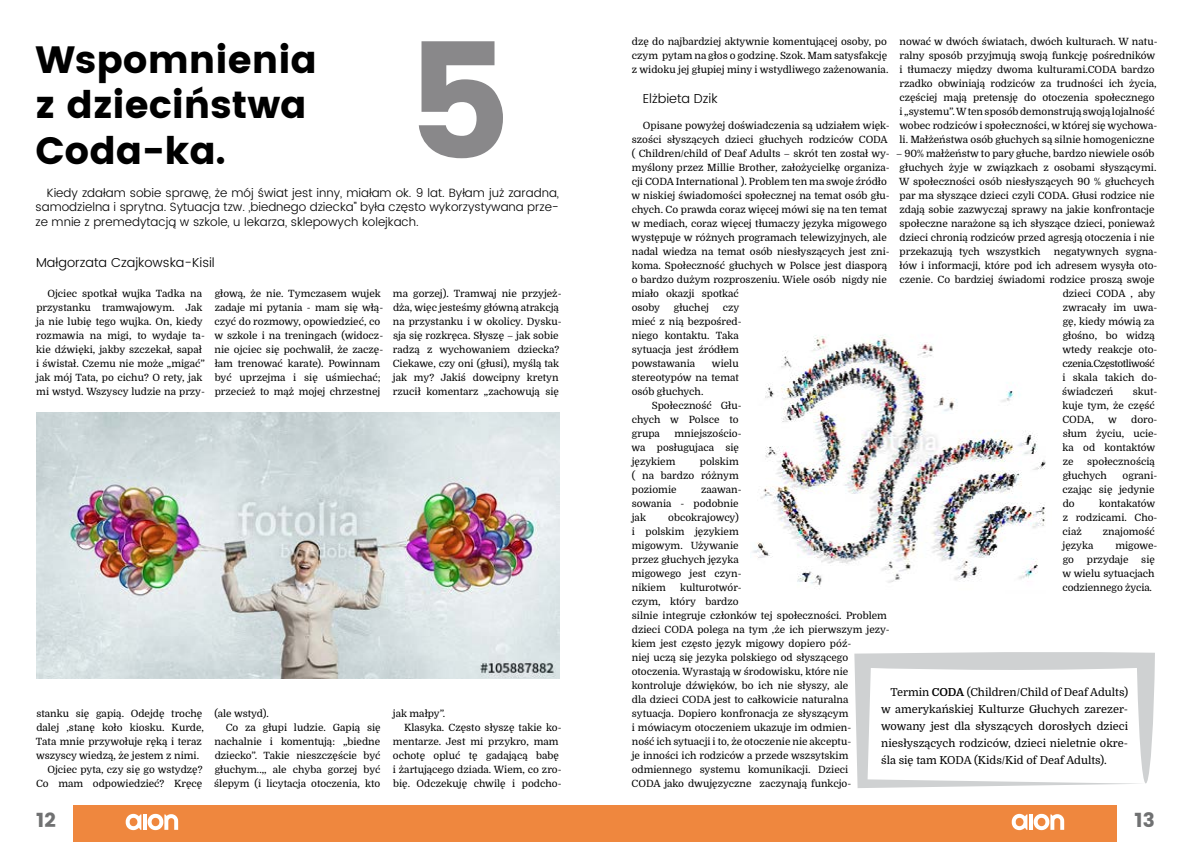
<style>
.page{position:relative;width:1191px;height:842px;background:#fff}
.page>*{position:absolute;margin:0;border:0;box-sizing:border-box;transform-origin:0 0}
.t1{font:160px "Poppins";color:#89888a}
.t2{font:38px/45.6px "Poppins";color:#000}
.t3{font:20px "Poppins";color:#707172}
.t4{font:300 13px "Poppins";color:#000}
.t5{font:300 12px/14.4px "Poppins";color:#000}
.t6{font:11px/17px "Domine";color:#000;text-align:justify}
.t7{font:10px/14px "Domine";color:#000}
.t8{font:10px "Domine";letter-spacing:-.04em;color:#000}
.s1{font-weight:700}
</style>
<div class="page">
<div style="left:73px;top:806px;width:1043px;height:36px;background:#ef873e"></div>
<svg style="left:126px;top:814px;width:15px;height:16px"></svg>
<hr style="left:143px;top:814px;width:4px;height:16px;background:#fff">
<svg style="left:148px;top:814px;width:30px;height:16px"></svg>
<img style="left:753px;top:334px;width:293px;height:252px">
<img style="left:36px;top:412px;width:523px;height:267px">
<svg style="left:854px;top:652px;width:301px;height:190px"></svg>
<h2 class="t2" style="left:36px;top:37px;width:283px">Wspomnienia z dzieciństwa<br>Coda-ka.</h2>
<h1 class="t1" style="left:407px;top:9px;width:105px">5</h1>
<p class="t5" style="left:47px;top:186px;width:513px">Kiedy zdałam sobie sprawę, że mój świat jest inny, miałam ok. 9 lat. Byłam już zaradna,</p>
<p class="t5" style="left:36px;top:200px;width:525px">samodzielna i sprytna. Sytuacja tzw. „biednego dziecka” była często wykorzystywana prze&shy;ze mnie z premedytacją w szkole, u lekarza, sklepowych kolejkach.</p>
<h3 class="t4" style="left:36px;top:253px;width:180px">Małgorzata Czajkowska-Kisil</h3>
<p class="t7" style="left:36px;top:287px;width:170px;text-indent:11px">Ojciec spotkał wujka Tadka na przystanku tramwajowym. Jak ja nie lubię tego wujka. On, kiedy rozmawia na migi, to wydaje ta&shy;kie dźwięki, jakby szczekał, sapał i świstał. Czemu nie może „migać” jak mój Tata, po cichu? O rety, jak mi wstyd. Wszyscy ludzie na przy-</p>
<p class="t7" style="left:214px;top:287px;width:170px">głową, że nie. Tymczasem wujek zadaje mi pytania - mam się włą&shy;czyć do rozmowy, opowiedzieć, co w szkole i na treningach (widocz&shy;nie ojciec się pochwalił, że zaczę&shy;łam trenować karate). Powinnam być uprzejma i się uśmiechać; przecież to mąż mojej chrzestnej</p>
<p class="t7" style="left:393px;top:287px;width:170px">ma gorzej). Tramwaj nie przyjeż&shy;dża, więc jesteśmy główną atrakcją na przystanku i w okolicy. Dysku&shy;sja się rozkręca. Słyszę – jak sobie radzą z wychowaniem dziecka?<br>Ciekawe, czy oni (głusi), myślą tak jak my? Jakiś dowcipny kretyn rzucił komentarz „zachowują się</p>
<p class="t7" style="left:36px;top:707px;width:167px">stanku się gapią. Odejdę trochę</p>
<p class="t7" style="left:36px;top:721px;width:169px">dalej ,stanę koło kiosku. Kurde,</p>
<p class="t7" style="left:36px;top:735px;width:167px">Tata mnie przywołuje ręką i teraz</p>
<p class="t7" style="left:36px;top:749px;width:165px">wszyscy wiedzą, że jestem z nimi.</p>
<p class="t7" style="left:47px;top:763px;width:156px">Ojciec pyta, czy się go wstydzę?</p>
<p class="t7" style="left:36px;top:777px;width:168px">Co mam odpowiedzieć? Kręcę</p>
<p class="t7" style="left:214px;top:707px;width:56px">(ale wstyd).</p>
<p class="t7" style="left:226px;top:721px;width:156px">Co za głupi ludzie. Gapią się</p>
<p class="t7" style="left:215px;top:735px;width:167px">nachalnie i komentują: „biedne</p>
<p class="t7" style="left:215px;top:749px;width:167px">dziecko”. Takie nieszczęście być</p>
<p class="t7" style="left:215px;top:763px;width:167px">głuchym..,, ale chyba gorzej być</p>
<p class="t7" style="left:214px;top:777px;width:167px">ślepym (i licytacja otoczenia, kto</p>
<p class="t7" style="left:393px;top:707px;width:54px">jak małpy”.</p>
<p class="t7" style="left:404px;top:721px;width:159px">Klasyka. Często słyszę takie ko-</p>
<p class="t7" style="left:393px;top:735px;width:167px">mentarze. Jest mi przykro, mam</p>
<p class="t7" style="left:393px;top:749px;width:168px">ochotę opluć tę gadającą babę</p>
<p class="t7" style="left:393px;top:763px;width:170px">i żartującego dziada. Wiem, co zro-</p>
<p class="t7" style="left:393px;top:777px;width:170px">bię. Odczekuję chwilę i podcho-</p>
<p class="t7" style="left:899px;top:35px;width:260px">nować w dwóch światach, dwóch kulturach. W natu&shy;ralny sposób przyjmują swoją funkcję pośredników i tłumaczy między dwoma kulturami.CODA bardzo rzadko obwiniają rodziców za trudności ich życia, częściej mają pretensję do otoczenia społecznego i „systemu”. W ten sposób demonstrują swoją lojalność wobec rodziców i społeczności, w której się wychowa&shy;li. Małżeństwa osób głuchych są silnie homogeniczne</p>
<p class="t7" style="left:899px;top:147px;width:259px;text-indent:-3px">– 90% małżeństw to pary głuche, bardzo niewiele osób głuchych żyje w związkach z osobami słyszącymi.<br>W społeczności osób niesłyszących 90 % głuchcych par ma słyszące dzieci czyli CODA. Głusi rodzice nie zdają sobie zazwyczaj sprawy na jakie konfrontacje społeczne narażone są ich słyszące dzieci, ponieważ dzieci chronią rodziców przed agresją otoczenia i nie przekazują tych wszystkich</p>
<p class="t7" style="left:631px;top:35px;width:258px">dzę do najbardziej aktywnie komentującej osoby, po czym pytam na głos o godzinę. Szok. Mam satysfakcję z widoku jej głupiej miny i wstydliwego zażenowania.</p>
<h3 class="t4" style="left:643px;top:89px;width:76px">Elżbieta Dzik</h3>
<p class="t7" style="left:631px;top:119px;width:260px;text-indent:11px">Opisane powyżej doświadczenia są udziałem więk&shy;szości słyszących dzieci głuchych rodziców CODA ( Children/child of Deaf Adults – skrót ten został wy&shy;myślony przez Millie Brother, założycielkę organiza&shy;cji CODA International ). Problem ten ma swoje źródło w niskiej świadomości społecznej na temat osób głu&shy;chych. Co prawda coraz więcej mówi się na ten temat w mediach, coraz więcej tłumaczy języka migowego występuje w różnych programach telewizyjnych, ale nadal wiedza na temat osób niesłyszących jest zni&shy;koma. Społeczność głuchych w Polsce jest diasporą o bardzo dużym rozproszeniu. Wiele osób nigdy nie miało okazji spotkać<br>osoby</p>
<p class="t7" style="left:1054px;top:245px;width:105px">negatywnych sygna-</p>
<p class="t7" style="left:899px;top:259px;width:259px">łów i informacji, które pod ich adresem wysyła oto-</p>
<p class="t7" style="left:899px;top:273px;width:257px">czenie. Co bardziej świadomi rodzice proszą swoje</p>
<p class="t7" style="left:1062px;top:287px;width:94px">dzieci CODA , aby</p>
<p class="t7" style="left:1062px;top:301px;width:96px">zwracały im uwa-</p>
<p class="t7" style="left:1062px;top:315px;width:93px">gę, kiedy mówią za</p>
<p class="t7" style="left:1062px;top:329px;width:94px">głośno, bo widzą</p>
<p class="t7" style="left:1062px;top:343px;width:97px">wtedy reakcje oto-</p>
<p class="t8" style="left:1062px;top:358px;width:94px">czenia. Częstotliwość</p>
<p class="t7" style="left:1062px;top:371px;width:96px">i skala takich do-</p>
<p class="t7" style="left:1062px;top:385px;width:53px">świadczeń</p>
<p class="t7" style="left:674px;top:301px;width:37px">głuchej</p>
<p class="t7" style="left:632px;top:301px;width:111px;text-indent:91px">czy mieć z nią bezpośred&shy;niego kontaktu. Taka sytuacja jest źródłem powstawania</p>
<p class="t7" style="left:631px;top:357px;width:109px;text-align:justify;text-indent:80px">wielu stereotypów na temat osób głuchych.</p>
<p class="t7" style="left:631px;top:399px;width:111px;text-indent:20px">Społeczność Głu&shy;chych w Polsce to grupa</p>
<p class="t7" style="left:1062px;top:385px;width:97px;text-indent:70px">skut&shy;kuje tym, że część<br>CODA,</p>
<p class="t7" style="left:1062px;top:413px;width:96px;text-indent:69px">doro&shy;słum życiu, ucie&shy;ka od kontaktów ze</p>
<p class="t7" style="left:1108px;top:413px;width:10px">w</p>
<p class="t7" style="left:631px;top:427px;width:112px;text-indent:43px">mniejszościo&shy;wa posługujaca się językiem</p>
<p class="t7" style="left:1062px;top:455px;width:94px;text-indent:25px">społecznością głuchych</p>
<p class="t7" style="left:631px;top:455px;width:109px;text-align:justify;text-indent:68px">polskim ( na bardzo różnym poziomie</p>
<p class="t7" style="left:1062px;top:469px;width:96px;text-indent:60px">ograni&shy;czając się jedynie do</p>
<p class="t7" style="left:632px;top:483px;width:111px;text-indent:69px">zaawan&shy;sowania - podobnie jak</p>
<p class="t7" style="left:1062px;top:497px;width:96px;text-indent:37px">kontakatów z rodzicami. Cho&shy;ciaż</p>
<p class="t7" style="left:632px;top:511px;width:111px;text-indent:36px">obcokrajowcy) i polskim językiem migowym. Używanie przez głuchych języka migowego jest czyn&shy;nikiem</p>
<p class="t7" style="left:1102px;top:525px;width:53px">znajomość</p>
<p class="t7" style="left:1062px;top:539px;width:32px">języka</p>
<p class="t7" style="left:1115px;top:539px;width:44px">migowe-</p>
<p class="t7" style="left:1062px;top:553px;width:13px">go</p>
<p class="t7" style="left:1086px;top:553px;width:43px">przydaje</p>
<p class="t7" style="left:1062px;top:553px;width:94px;text-align:justify;text-indent:79px">się w wielu sytuacjach codziennego życia.</p>
<p class="t7" style="left:631px;top:581px;width:260px;text-indent:48px">kulturotwór-<br>czym, który bardzo<br>silnie integruje członków tej społeczności. Problem dzieci CODA polega na tym ,że ich pierwszym jezy&shy;kiem jest często język migowy dopiero póź-<br>niej uczą się jezyka polskiego od słyszącego otoczenia. Wyrastają w środowisku, które nie kontroluje dźwięków, bo ich nie słyszy, ale<br>dla dzieci CODA jest to całkowicie naturalna sytuacja. Dopiero konfronacja ze słyszącym<br>i mówiacym otoczeniem ukazuje im odmien-<br>ność ich sytuacji i to, że otoczenie nie akceptu-<br>je inności ich rodziców a przede wszsytskim odmiennego systemu komunikacji. Dzieci<br>CODA jako dwujęzyczne zaczynają funkcjo-</p>
<p class="t6" style="left:881px;top:684px;width:248px;text-indent:9px">Termin <span class="s1">CODA</span> (Children/Child of Deaf Adults) w amerykańskiej Kulturze Głuchych zarezer&shy;wowany jest dla słyszących dorosłych dzieci niesłyszących rodziców, dzieci nieletnie okre&shy;śla się tam KODA (Kids/Kid of Deaf Adults).</p>
<h3 class="t3" style="left:36px;top:809px;width:21px">12</h3>
<h3 class="t3" style="left:1134px;top:809px;width:22px">13</h3>
</div>
